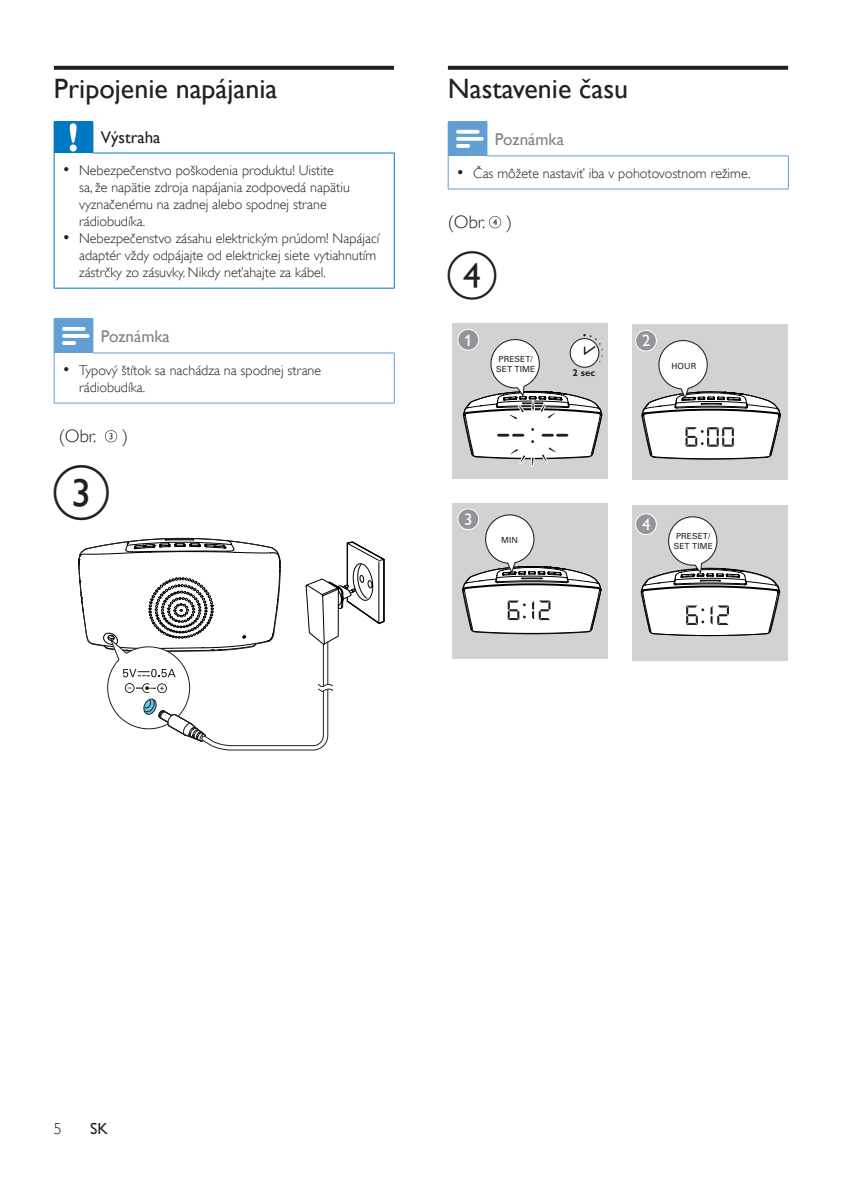
<style>
.page{position:relative;width:842px;height:1191px;background:#fff}
.page>*{position:absolute;margin:0;border:0;box-sizing:border-box;transform-origin:0 0}
.heading2{font:28px "Gill Sans Alt One WGL";color:#231f20}
.Body_Text{font:18px "Gill Sans Alt One WGL Light";color:#231f20}
.notes-caption-paragr{font:17px "Gill Sans Alt One WGL";color:#808285}
.cautions-caption-par{font:17px "Gill Sans Alt One WGL";color:#231f20}
.t1{font:16.8px "Gill Sans Alt One WGL";color:#fff}
.language_indication{font:16px "Gill Sans Alt One WGL";color:#231f20}
.t2{font:16px "Gill Sans Alt One WGL Light";color:#231f20}
.t3{font:14px/17px "Gill Sans Alt One WGL Light";color:#231f20}
.t4{font:700 9.8px "Gill Sans Std";color:#231f20}
.t5{font:8.4px/10px "Univers";letter-spacing:.01em;color:#231f20}
.s1{font-size:17px}
</style>
<div class="page">
<svg style="left:54px;top:66px;width:340px;height:4px"></svg>
<div style="left:54px;top:122px;width:39px;height:31px;background:#0079c2"></div>
<hr style="left:54px;top:153px;width:1px;height:135px;background:#0079c2">
<hr style="left:394px;top:153px;width:1px;height:135px;background:#0079c2">
<hr style="left:54px;top:288px;width:39px;height:1px;background:#0079c2">
<hr style="left:93px;top:288px;width:302px;height:1px;background:#0079c2">
<hr style="left:54px;top:121px;width:39px;height:1px;background:#0079c2">
<hr style="left:93px;top:122px;width:1px;height:31px;background:#0079c2">
<hr style="left:93px;top:153px;width:302px;height:1px;background:#0079c2">
<svg style="left:70px;top:123px;width:7px;height:28px"></svg>
<div style="left:54px;top:319px;width:39px;height:34px;background:#629fd5"></div>
<hr style="left:54px;top:353px;width:1px;height:50px;background:#629fd5">
<hr style="left:394px;top:353px;width:1px;height:50px;background:#629fd5">
<hr style="left:54px;top:403px;width:39px;height:1px;background:#629fd5">
<hr style="left:93px;top:403px;width:302px;height:1px;background:#629fd5">
<hr style="left:54px;top:318px;width:39px;height:1px;background:#629fd5">
<hr style="left:93px;top:319px;width:1px;height:34px;background:#629fd5">
<hr style="left:93px;top:352px;width:302px;height:1px;background:#629fd5">
<svg style="left:62px;top:327px;width:28px;height:18px"></svg>
<svg style="left:105px;top:430px;width:12px;height:12px"></svg>
<svg style="left:78px;top:537px;width:307px;height:213px"></svg>
<svg style="left:448px;top:66px;width:340px;height:4px"></svg>
<div style="left:448px;top:122px;width:39px;height:34px;background:#629fd5"></div>
<hr style="left:448px;top:156px;width:1px;height:33px;background:#629fd5">
<hr style="left:788px;top:156px;width:1px;height:33px;background:#629fd5">
<hr style="left:448px;top:189px;width:39px;height:1px;background:#629fd5">
<hr style="left:487px;top:189px;width:302px;height:1px;background:#629fd5">
<hr style="left:448px;top:121px;width:39px;height:1px;background:#629fd5">
<hr style="left:487px;top:122px;width:1px;height:34px;background:#629fd5">
<hr style="left:487px;top:155px;width:302px;height:1px;background:#629fd5">
<svg style="left:456px;top:130px;width:28px;height:18px"></svg>
<svg style="left:489px;top:216px;width:12px;height:12px"></svg>
<div style="left:632px;top:505px;width:155px;height:156px;background:#d1d2d4"></div>
<div style="left:632px;top:324px;width:155px;height:155px;background:#d1d2d4"></div>
<div style="left:452px;top:323px;width:155px;height:156px;background:#d1d2d4"></div>
<svg style="left:457px;top:329px;width:22px;height:21px"></svg>
<div style="left:452px;top:503px;width:155px;height:156px;background:#d1d2d4"></div>
<div style="left:635px;top:330px;width:22px;height:21px;background:#939598;border:1px solid #fff;border-radius:50%"></div>
<svg style="left:457px;top:508px;width:22px;height:22px"></svg>
<svg style="left:635px;top:513px;width:22px;height:22px"></svg>
<svg style="left:462px;top:334px;width:141px;height:133px"></svg>
<svg style="left:641px;top:337px;width:140px;height:123px"></svg>
<svg style="left:462px;top:512px;width:140px;height:123px"></svg>
<svg style="left:640px;top:513px;width:141px;height:124px"></svg>
<p class="heading2" style="left:54px;top:69px;width:225px">Pripojenie napájania</p>
<p class="cautions-caption-par" style="left:101px;top:126px;width:61px">Výstraha</p>
<p class="t3" style="left:79px;top:162px;width:272px;text-indent:-17px"><span class="s1">•</span> Nebezpečenstvo poškodenia produktu! Uistite sa, že napätie zdroja napájania zodpovedá napätiu vyznačenému na zadnej alebo spodnej strane rádiobudíka.</p>
<p class="t3" style="left:79px;top:230px;width:302px;text-indent:-17px"><span class="s1">•</span> Nebezpečenstvo zásahu elektrickým prúdom! Napájací adaptér vždy odpájajte od elektrickej siete vytiahnutím zástrčky zo zásuvky. Nikdy neťahajte za kábel.</p>
<p class="notes-caption-paragr" style="left:101px;top:324px;width:70px">Poznámka</p>
<p class="t3" style="left:79px;top:361px;width:244px;text-indent:-17px"><span class="s1">•</span> Typový štítok sa nachádza na spodnej strane rádiobudíka.</p>
<p class="Body_Text" style="left:59px;top:424px;width:39px">(Obr.</p>
<p class="Body_Text" style="left:122px;top:424px;width:7px">)</p>
<p class="heading2" style="left:448px;top:69px;width:182px">Nastavenie času</p>
<p class="notes-caption-paragr" style="left:495px;top:127px;width:70px">Poznámka</p>
<p class="t3" style="left:456px;top:164px;width:296px"><span class="s1">•</span> Čas môžete nastaviť iba v pohotovostnom režime.</p>
<p class="Body_Text" style="left:448px;top:210px;width:66px">(Obr. )</p>
<p class="t1" style="left:464px;top:328px;width:10px">1</p>
<p class="t5" style="left:496px;top:354px;width:41px">PRESET/<br>SET TIME</p>
<p class="t4" style="left:573px;top:367px;width:24px">2 sec</p>
<p class="t1" style="left:642px;top:329px;width:10px">2</p>
<p class="t5" style="left:671px;top:361px;width:26px">HOUR</p>
<p class="t1" style="left:464px;top:508px;width:10px">3</p>
<p class="t1" style="left:642px;top:512px;width:10px">4</p>
<p class="t5" style="left:501px;top:535px;width:18px">MIN</p>
<p class="t5" style="left:674px;top:531px;width:41px">PRESET/<br>SET TIME</p>
<p class="t2" style="left:54px;top:1118px;width:9px">5</p>
<p class="language_indication" style="left:90px;top:1118px;width:19px">SK</p>
</div>
